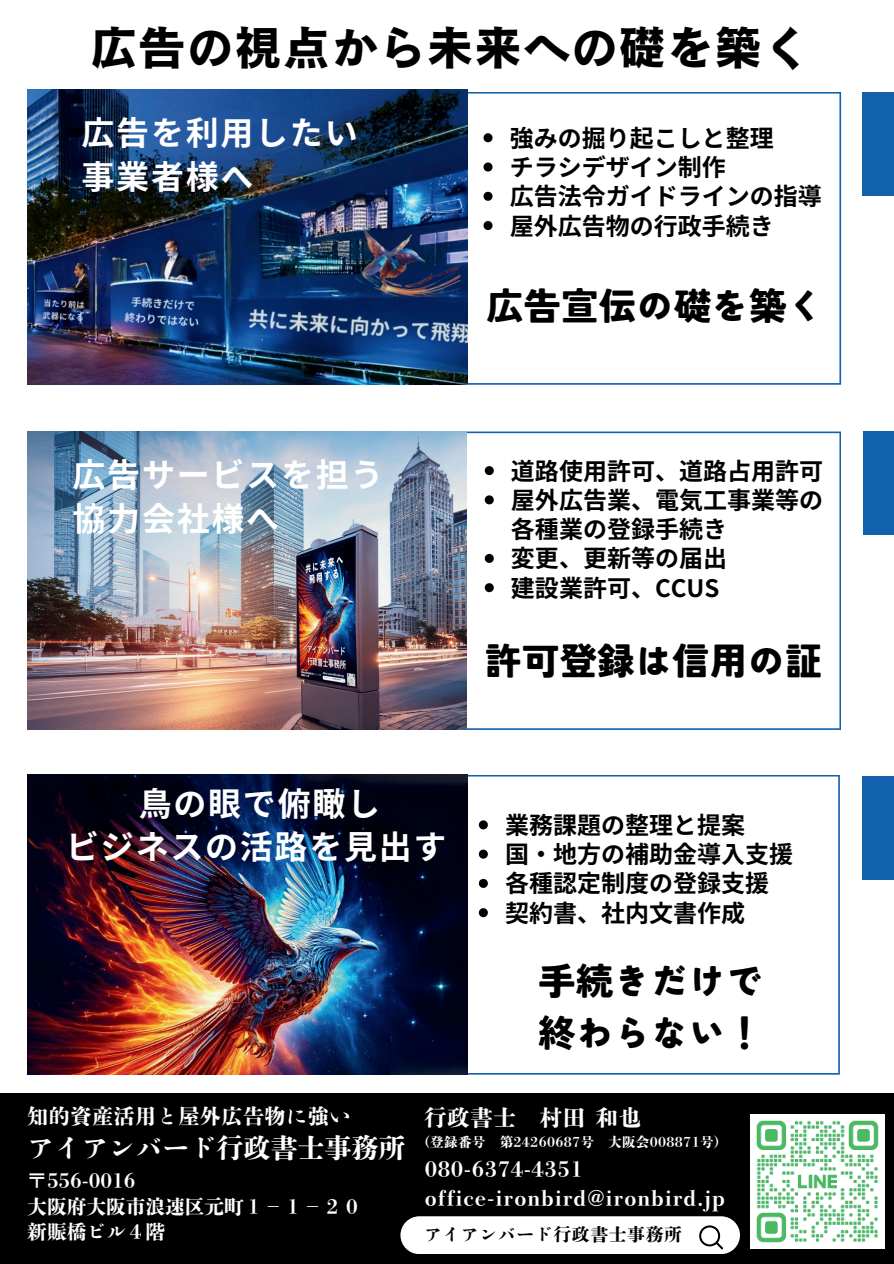
<style>
.page{position:relative;width:894px;height:1264px;background:#fff}
.page>*{position:absolute;margin:0;border:0;box-sizing:border-box;transform-origin:0 0}
.t1{font:48px "Canva Cezanne Pro N B";color:#000}
.t2{font:900 37.5px/51.8px "Tsunagi Gothic";color:#000}
.t3{font:700 33px/44px "Noto Sans JP";letter-spacing:.05em;color:#fff}
.t4{font:800 27px "DMT Shuei Shogo Min Std";color:#fff}
.t5{font:700 24px/29.2px "Noto Sans JP";color:#000}
.t6{font:800 22.5px "DMT Shuei Shogo Min Std";letter-spacing:.025em;color:#fff}
.t7{font:800 21px "DMT Shuei Shogo Min Std";letter-spacing:.025em;color:#fff}
.t8{font:800 21px "DMT Shuei Shogo Min Std";letter-spacing:.05em;color:#fff}
.t9{font:800 19.65px/26px "DMT Shuei Shogo Min Std";color:#fff}
.t10{font:800 17.85px "DMT Shuei Shogo Min Std";letter-spacing:.04em;color:#000}
.t11{font:800 13.5px "DMT Shuei Shogo Min Std";letter-spacing:.025em;color:#fff}
</style>
<div class="page">
<svg style="left:467px;top:92px;width:373px;height:293px"></svg>
<svg style="left:467px;top:431px;width:373px;height:299px"></svg>
<div style="left:862px;top:431px;width:31px;height:104px;background:#1261ac"></div>
<svg style="left:467px;top:775px;width:372px;height:299px"></svg>
<div style="left:0;top:1092px;width:893px;height:171px;background:#000"></div>
<div style="left:862px;top:92px;width:31px;height:104px;background:#1261ac"></div>
<div style="left:862px;top:776px;width:31px;height:104px;background:#1261ac"></div>
<div style="left:400px;top:1216px;width:339px;height:37px;background:#fff;border-radius:19px"></div>
<svg style="left:699px;top:1225px;width:23px;height:23px"></svg>
<img style="left:27px;top:89px;width:440px;height:296px">
<img style="left:27px;top:431px;width:440px;height:299px">
<img style="left:27px;top:775px;width:440px;height:299px">
<img style="left:750px;top:1114px;width:134px;height:134px">
<svg style="left:478px;top:820px;width:9px;height:9px"></svg>
<svg style="left:478px;top:849px;width:9px;height:9px"></svg>
<svg style="left:478px;top:878px;width:9px;height:9px"></svg>
<svg style="left:478px;top:908px;width:9px;height:9px"></svg>
<svg style="left:484px;top:466px;width:9px;height:9px"></svg>
<svg style="left:484px;top:495px;width:9px;height:9px"></svg>
<svg style="left:484px;top:554px;width:9px;height:9px"></svg>
<svg style="left:484px;top:583px;width:9px;height:9px"></svg>
<svg style="left:483px;top:133px;width:9px;height:9px"></svg>
<svg style="left:483px;top:162px;width:9px;height:9px"></svg>
<svg style="left:483px;top:192px;width:9px;height:9px"></svg>
<svg style="left:483px;top:221px;width:9px;height:9px"></svg>
<h1 class="t1" style="left:90px;top:18px;width:721px">広告の視点から未来への礎を築く</h1>
<h3 class="t3" style="left:81px;top:112px;width:277px">広告を利用したい事業者様へ</h3>
<p class="t5" style="left:509px;top:124px;width:313px">強みの掘り起こしと整理<br>チラシデザイン制作<br>広告法令ガイドラインの指導屋外広告物の行政手続き</p>
<h2 class="t2" style="left:486px;top:279px;width:339px">広告宣伝の礎を築く</h2>
<h3 class="t3" style="left:73px;top:453px;width:312px">広告サービスを担う協力会社様へ</h3>
<p class="t5" style="left:511px;top:456px;width:313px">道路使用許可、道路占用許可屋外広告業、電気工事業等の各種業の登録手続き<br>変更、更新等の届出<br>建設業許可、CCUS</p>
<h2 class="t2" style="left:484px;top:634px;width:339px">許可登録は信用の証</h2>
<h3 class="t3" style="left:139px;top:782px;width:243px">鳥の眼で俯瞰し</h3>
<h3 class="t3" style="left:66px;top:825px;width:382px">ビジネスの活路を見出す</h3>
<p class="t5" style="left:505px;top:811px;width:289px">業務課題の整理と提案<br>国・地方の補助金導入支援各種認定制度の登録支援契約書、社内文書作成</p>
<h2 class="t2" style="left:538px;top:954px;width:226px">手続きだけで終わらない！</h2>
<p class="t7" style="left:27px;top:1100px;width:324px">知的資産活用と屋外広告物に強い</p>
<p class="t4" style="left:27px;top:1128px;width:379px">アイアンバード行政書士事務所</p>
<p class="t9" style="left:27px;top:1166px;width:336px">〒556-0016<br>大阪府大阪市浪速区元町１－１－２０新賑橋ビル４階</p>
<p class="t6" style="left:424px;top:1101px;width:219px">行政書士 村田 和也</p>
<p class="t11" style="left:424px;top:1132px;width:305px">(登録番号 第24260687号 大阪会008871号）</p>
<p class="t7" style="left:424px;top:1154px;width:160px">080-6374-4351</p>
<p class="t8" style="left:424px;top:1183px;width:302px">office-ironbird@ironbird.jp</p>
<p class="t10" style="left:424px;top:1221px;width:259px">アイアンバード行政書士事務所</p>
</div>
